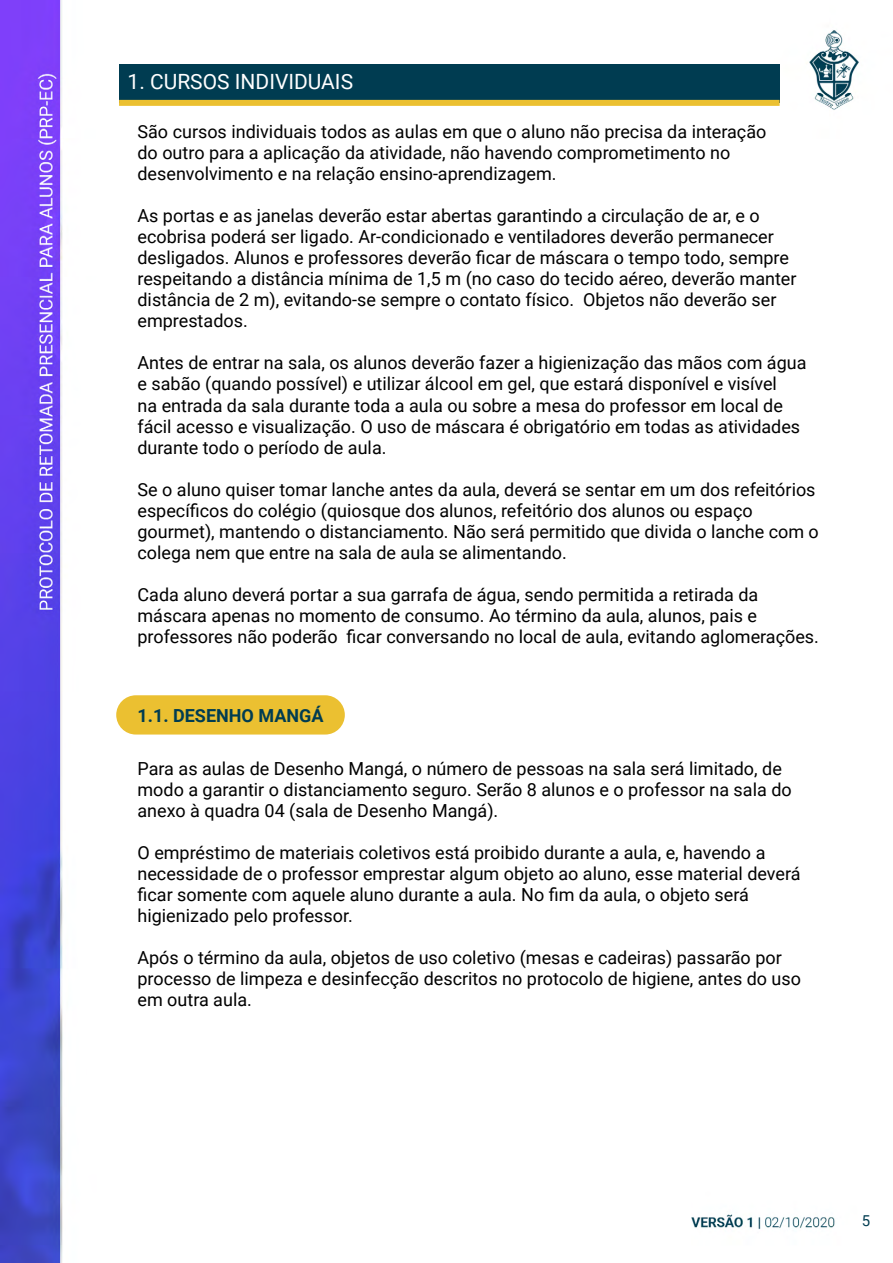
<style>
.page{position:relative;width:893px;height:1263px;background:#fff}
.page>*{position:absolute;margin:0;border:0;box-sizing:border-box;transform-origin:0 0}
.t1{font:21px "Roboto";color:#fff}
.t2{font:18px/21px "Roboto";color:#000}
.t3{font:700 18px "Roboto";color:#003c51}
.t4{font:15px "Roboto";color:#003c51}
</style>
<div class="page">
<img style="left:0;top:0;width:859px;height:1263px">
<div style="left:116px;top:695px;width:229px;height:39px;background:#ebc031;border-radius:20px"></div>
<div style="left:119px;top:65px;width:661px;height:38px;background:#003c51"></div>
<div style="left:119px;top:100px;width:661px;height:6px;background:#ebc031"></div>
<p class="t1" style="left:128px;top:67px;width:227px">1. CURSOS INDIVIDUAIS</p>
<p class="t2" style="left:137px;top:120px;width:630px">São cursos individuais todos as aulas em que o aluno não precisa da interação do outro para a aplicação da atividade, não havendo comprometimento no desenvolvimento e na relação ensino-aprendizagem.</p>
<p class="t2" style="left:137px;top:205px;width:661px">As portas e as janelas deverão estar abertas garantindo a circulação de ar, e o ecobrisa poderá ser ligado. Ar-condicionado e ventiladores deverão permanecer desligados. Alunos e professores deverão ficar de máscara o tempo todo, sempre respeitando a distância mínima de 1,5 m (no caso do tecido aéreo, deverão manter distância de 2 m), evitando-se sempre o contato físico. Objetos não deverão ser emprestados.</p>
<p class="t2" style="left:137px;top:352px;width:670px">Antes de entrar na sala, os alunos deverão fazer a higienização das mãos com água e sabão (quando possível) e utilizar álcool em gel, que estará disponível e visível<br>na entrada da sala durante toda a aula ou sobre a mesa do professor em local de fácil acesso e visualização. O uso de máscara é obrigatório em todas as atividades durante todo o período de aula.</p>
<p class="t2" style="left:137px;top:478px;width:683px">Se o aluno quiser tomar lanche antes da aula, deverá se sentar em um dos refeitórios específicos do colégio (quiosque dos alunos, refeitório dos alunos ou espaço gourmet), mantendo o distanciamento. Não será permitido que divida o lanche com o colega nem que entre na sala de aula se alimentando.</p>
<p class="t2" style="left:137px;top:583px;width:683px">Cada aluno deverá portar a sua garrafa de água, sendo permitida a retirada da máscara apenas no momento de consumo. Ao término da aula, alunos, pais e professores não poderão ficar conversando no local de aula, evitando aglomerações.</p>
<p class="t3" style="left:137px;top:702px;width:188px">1.1. DESENHO MANGÁ</p>
<p class="t2" style="left:137px;top:757px;width:656px">Para as aulas de Desenho Mangá, o número de pessoas na sala será limitado, de modo a garantir o distanciamento seguro. Serão 8 alunos e o professor na sala do anexo à quadra 04 (sala de Desenho Mangá).</p>
<p class="t2" style="left:137px;top:841px;width:665px">O empréstimo de materiais coletivos está proibido durante a aula, e, havendo a necessidade de o professor emprestar algum objeto ao aluno, esse material deverá ficar somente com aquele aluno durante a aula. No fim da aula, o objeto será higienizado pelo professor.</p>
<p class="t2" style="left:137px;top:947px;width:665px">Após o término da aula, objetos de uso coletivo (mesas e cadeiras) passarão por processo de limpeza e desinfecção descritos no protocolo de higiene, antes do uso em outra aula.</p>
<p class="t4" style="left:862px;top:1210px;width:10px">5</p>
</div>
